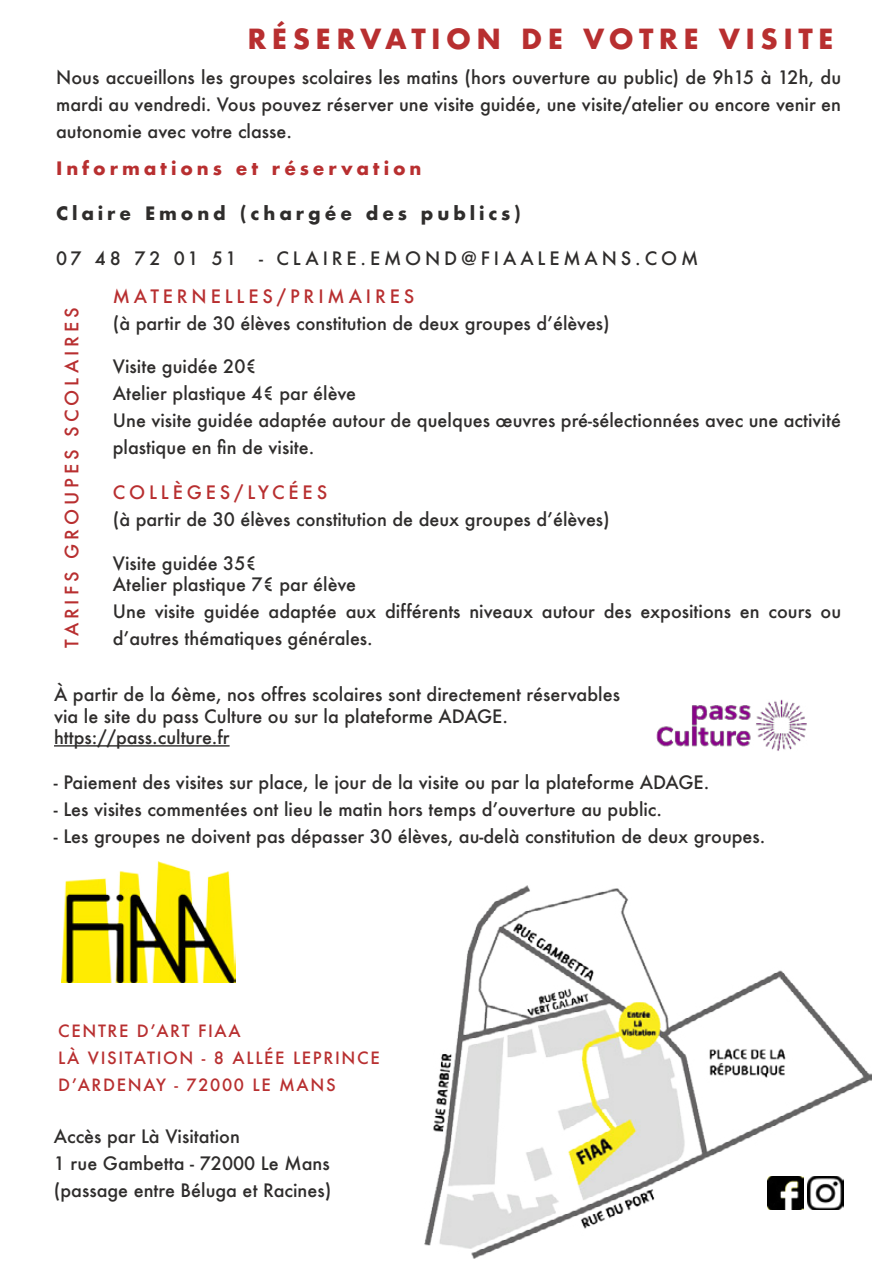
<style>
.page{position:relative;width:893px;height:1263px;background:#fff}
.page>*{position:absolute;margin:0;border:0;box-sizing:border-box;transform-origin:0 0}
.t1{font:700 27px "Futura";letter-spacing:.2em;color:#b82f30}
.t2{font:500 18px/27px "Futura";color:#2f2d2c}
.t3{font:500 18px "Futura";letter-spacing:.215em;color:#b82f30}
.t4{font:700 18px "Futura";letter-spacing:.215em;color:#2f2d2c}
.t5{font:700 18px "Futura";color:#b82f30}
.t6{font:500 16.5px/27px "Futura";letter-spacing:.1em;color:#b82f30}
</style>
<div class="page">
<hr style="left:54px;top:745px;width:176px;height:1px;background:#2f2d2c">
<img style="left:61px;top:861px;width:174px;height:121px">
<img style="left:656px;top:699px;width:151px;height:52px">
<img style="left:424px;top:885px;width:447px;height:374px">
<img style="left:768px;top:1176px;width:35px;height:33px">
<img style="left:807px;top:1176px;width:36px;height:33px">
<h1 class="t1" style="left:247px;top:20px;width:588px">Réservation d e votre v isite</h1>
<p class="t2" style="left:56px;top:64px;width:786px;text-align:justify">Nous accueillons les groupes scolaires les matins (hors ouverture au public) de 9h15 à 12h, du mardi au vendredi. Vous pouvez réserver une visite guidée, une visite/atelier ou encore venir en autonomie avec votre classe.</p>
<p class="t5" style="left:56px;top:155px;width:367px">I nformations et réservation</p>
<p class="t4" style="left:56px;top:200px;width:466px">Claire E mond (chargée des publics)</p>
<p class="t2" style="left:56px;top:244px;width:182px">07 48 72 01 51</p>
<p class="t2" style="left:259px;top:244px;width:31px">- clai</p>
<p class="t2" style="left:332px;top:244px;width:57px">re .emond</p>
<p class="t2" style="left:461px;top:244px;width:36px">@fiaalemans</p>
<p class="t2" style="left:635px;top:244px;width:28px">.com</p>
<p class="t3" style="left:60px;top:648px;width:340px;rotate:-90deg">Tarifs groupes scolaires</p>
<p class="t3" style="left:113px;top:284px;width:303px">MATER NELLES/PR IMAIR ES</p>
<p class="t2" style="left:113px;top:310px;width:499px">(à partir de 30 élèves constitution de deux groupes d’élèves)</p>
<p class="t2" style="left:113px;top:353px;width:730px">Visite guidée 20€<br>Atelier plastique 4€ par élève<br>Une visite guidée adaptée autour de quelques œuvres pré-sélectionnées avec une activité plastique en fin de visite.</p>
<p class="t3" style="left:113px;top:480px;width:216px">COLLÈGES/LYCÉES</p>
<p class="t2" style="left:113px;top:506px;width:499px">(à partir de 30 élèves constitution de deux groupes d’élèves)</p>
<p class="t2" style="left:113px;top:552px;width:245px;line-height:21.6px">Visite guidée 35€<br>Atelier plastique 7€ par élève</p>
<p class="t2" style="left:113px;top:598px;width:730px">Une visite guidée adaptée aux différents niveaux autour des expositions en cours ou d’autres thématiques générales.</p>
<p class="t2" style="left:54px;top:683px;width:567px;line-height:21.6px">À partir de la 6ème, nos offres scolaires sont directement réservables via le site du pass Culture ou sur la plateforme ADAGE. https://pass.culture.fr</p>
<p class="t2" style="left:54px;top:768px;width:600px">- Paiement des visites sur place, le jour de la visite ou par la plateforme ada</p>
<p class="t2" style="left:678px;top:768px;width:32px">ge.</p>
<p class="t2" style="left:54px;top:795px;width:610px">- Les visites commentées ont lieu le matin hors temps d’ouverture au public.</p>
<p class="t2" style="left:54px;top:822px;width:713px">- Les groupes ne doivent pas dépasser 30 élèves, au-delà constitution de deux groupes.</p>
<p class="t6" style="left:58px;top:1017px;width:26px">Cent</p>
<p class="t6" style="left:58px;top:1017px;width:184px;text-indent:49px">re d’art FIAA<br>Là Visitation</p>
<p class="t6" style="left:202px;top:1044px;width:42px">- 8 allée</p>
<p class="t6" style="left:293px;top:1044px;width:54px">Leprince</p>
<p class="t6" style="left:58px;top:1071px;width:59px">d’Ardenay</p>
<p class="t6" style="left:175px;top:1071px;width:136px">- 72000 Le Mans</p>
<p class="t2" style="left:54px;top:1122px;width:279px">Accès par Là Visitation<br>1 rue Gambetta - 72000 Le Mans (passage entre Béluga et Racines)</p>
</div>
